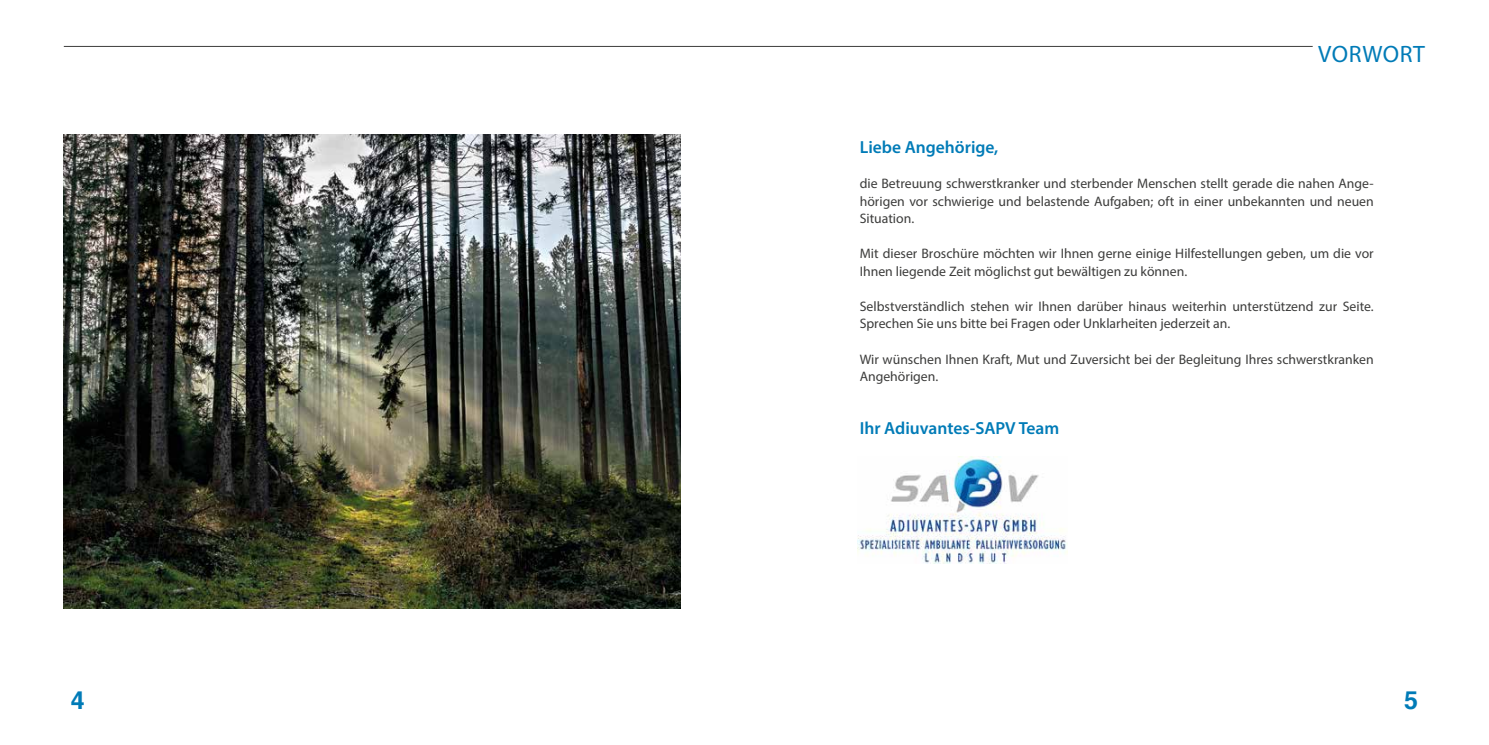
<style>
.page{position:relative;width:1489px;height:745px;background:#fff}
.page>*{position:absolute;margin:0;border:0;box-sizing:border-box;transform-origin:0 0}
.t1{font:700 25px "Helvetica";color:#007bb7}
.t2{font:23.75px "Myriad Pro";letter-spacing:.02em;color:#007bb7}
.t3{font:600 17.5px "Myriad Pro";color:#007bb7}
.t4{font:13.75px/17.5px "Myriad Pro";color:#3c3c3b}
</style>
<div class="page">
<hr style="left:64px;top:46px;width:1248px;height:1px;background:#3c3c3b">
<img style="left:64px;top:135px;width:616px;height:473px">
<img style="left:857px;top:456px;width:210px;height:107px">
<h2 class="t2" style="left:1318px;top:39px;width:108px">VORWORT</h2>
<p class="t3" style="left:859px;top:136px;width:140px">Liebe Angehörige,</p>
<p class="t4" style="left:859px;top:174px;width:515px;text-align:justify">die Betreuung schwerstkranker und sterbender Menschen stellt gerade die nahen Ange&shy;hörigen vor schwierige und belastende Aufgaben; oft in einer unbekannten und neuen Situation.</p>
<p class="t4" style="left:859px;top:244px;width:515px">Mit dieser Broschüre möchten wir Ihnen gerne einige Hilfestellungen geben, um die vor<br>Ihnen liegende Zeit möglichst gut bewältigen zu können.</p>
<p class="t4" style="left:859px;top:297px;width:515px">Selbstverständlich stehen wir Ihnen darüber hinaus weiterhin unterstützend zur Seite.<br>Sprechen Sie uns bitte bei Fragen oder Unklarheiten jederzeit an.</p>
<p class="t4" style="left:859px;top:349px;width:515px">Wir wünschen Ihnen Kraft, Mut und Zuversicht bei der Begleitung Ihres schwerstkranken<br>Angehörigen.</p>
<p class="t3" style="left:859px;top:416px;width:201px">Ihr Adiuvantes-SAPV Team</p>
<h1 class="t1" style="left:71px;top:679px;width:15px">4</h1>
<h1 class="t1" style="left:1403px;top:679px;width:15px">5</h1>
</div>
